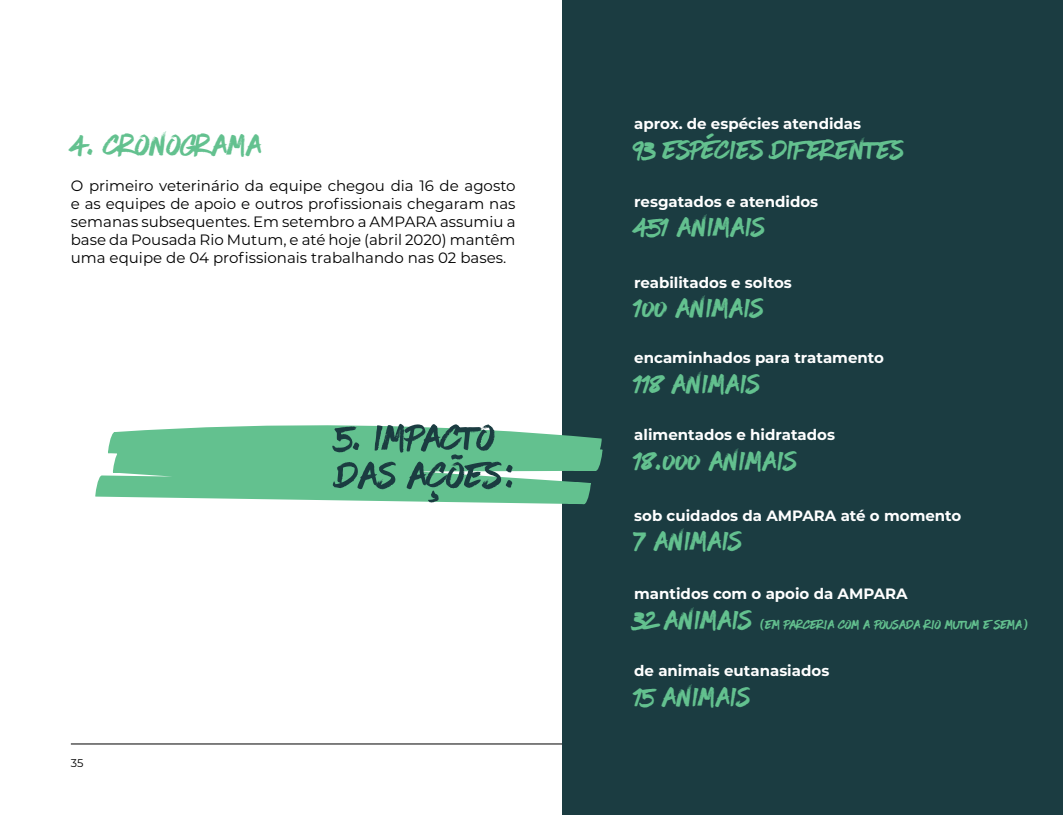
<style>
.page{position:relative;width:1063px;height:815px;background:#fff}
.page>*{position:absolute;margin:0;border:0;box-sizing:border-box;transform-origin:0 0}
.t1{font:53.12px/37.5px "Have Heart Two";color:#1b3c41}
.t2{font:42.5px "Have Heart Two";color:#63c18f}
.t3{font:38.75px "Have Heart Two";color:#63c18f}
.t4{font:18.75px "Have Heart Two";color:#63c18f}
.t5{font:15px/18px "Montserrat";color:#000;text-align:justify}
.t6{font:700 15px "Montserrat";color:#fff}
.t7{font:11.25px "Montserrat";color:#000}
.s1{font-size:38.75px}
</style>
<div class="page">
<hr style="left:71px;top:744px;width:921px;height:1px;background:#000">
<div style="left:562px;top:0;width:501px;height:815px;background:#1b3c41"></div>
<svg style="left:95px;top:425px;width:508px;height:79px;background:#74c49a"></svg>
<h2 class="t2" style="left:71px;top:126px;width:193px">4. Cronograma</h2>
<p class="t5" style="left:71px;top:177px;width:446px">O primeiro veterinário da equipe chegou dia 16 de agosto e as equipes de apoio e outros profissionais chegaram nas semanas subsequentes. Em setembro a AMPARA assumiu a base da Pousada Rio Mutum, e até hoje (abril 2020) mantêm uma equipe de 04 profissionais trabalhando nas 02 bases.</p>
<p class="t7" style="left:71px;top:756px;width:14px">35</p>
<h1 class="t1" style="left:337px;top:421px;width:182px">5. Impacto das ações:</h1>
<p class="t6" style="left:634px;top:113px;width:228px">aprox. de espécies atendidas</p>
<h3 class="t3" style="left:634px;top:132px;width:271px">93 espécies diferentes</h3>
<p class="t6" style="left:634px;top:191px;width:186px">resgatados e atendidos</p>
<h3 class="t3" style="left:634px;top:210px;width:132px">451 animais</h3>
<p class="t6" style="left:634px;top:271px;width:159px">reabilitados e soltos</p>
<h3 class="t3" style="left:634px;top:290px;width:131px">100 animais</h3>
<p class="t6" style="left:634px;top:347px;width:251px">encaminhados para tratamento</p>
<h3 class="t3" style="left:634px;top:366px;width:127px">118 animais</h3>
<p class="t6" style="left:634px;top:424px;width:202px">alimentados e hidratados</p>
<h3 class="t3" style="left:634px;top:443px;width:164px">18.000 animais</h3>
<p class="t6" style="left:634px;top:505px;width:329px">sob cuidados da AMPARA até o momento</p>
<h3 class="t3" style="left:634px;top:523px;width:109px">7 animais</h3>
<p class="t6" style="left:634px;top:583px;width:275px">mantidos com o apoio da AMPARA</p>
<p class="t4" style="left:634px;top:616px;width:395px"><span class="s1">32 animais</span> (em parceria com a Pousada Rio Mutum e SEMA)</p>
<p class="t6" style="left:634px;top:660px;width:197px">de animais eutanasiados</p>
<h3 class="t3" style="left:634px;top:679px;width:117px">15 animais</h3>
</div>
